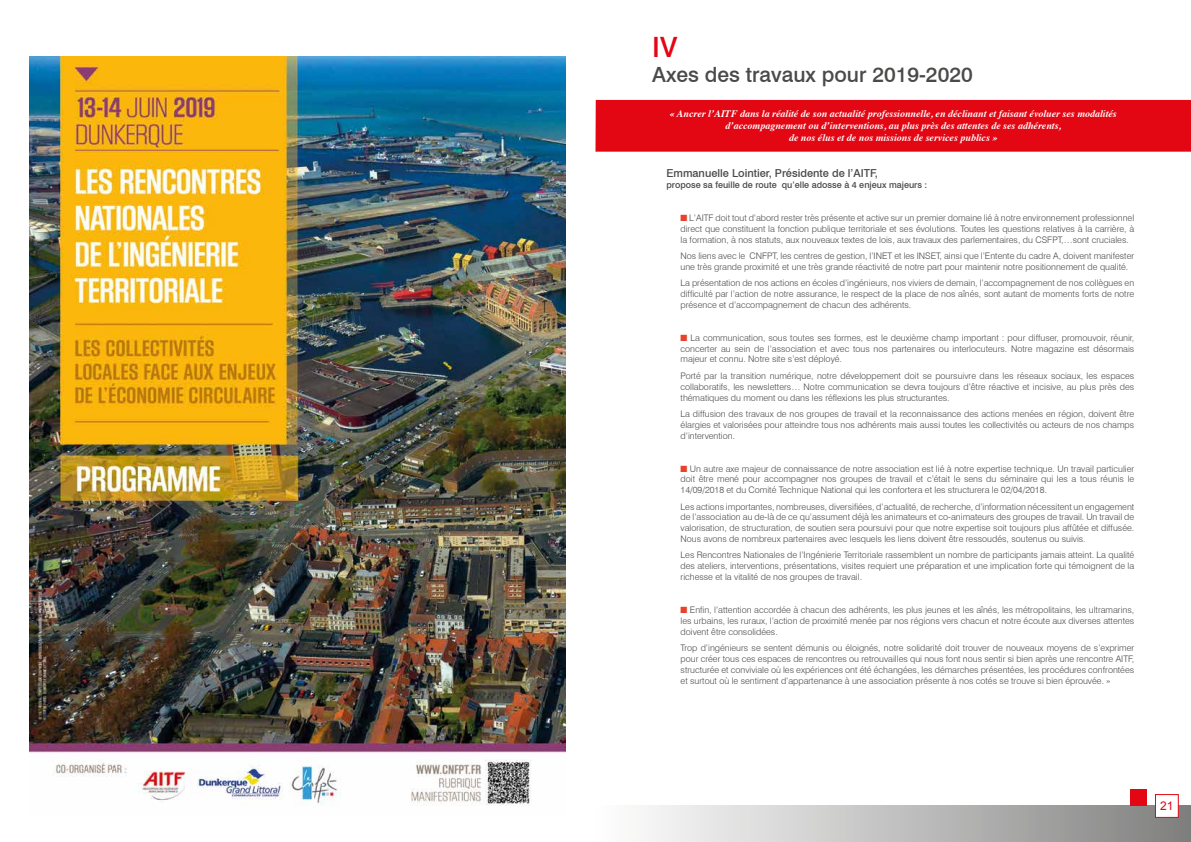
<style>
.page{position:relative;width:1191px;height:842px;background:#fff}
.page>*{position:absolute;margin:0;border:0;box-sizing:border-box;transform-origin:0 0}
.t1{font:500 28px "Swiss 721 BT";color:#e30613}
.t2{font:500 21px "Swiss 721 BT";color:#4a4a49}
.t3{font:12px "Arial";color:#e30613}
.t4{font:500 11px "Swiss 721 BT";color:#4a4a49}
.t5{font:italic 700 10px/12px "Times";color:#fff;text-align:center}
.t6{font:300 9px/10.8px "Swiss 721 BT";color:#4a4a49;text-align:justify}
.t7{font:500 9px "Swiss 721 BT";color:#4a4a49}
.s1{color:#e8412c}
</style>
<div class="page">
<div style="left:595px;top:100px;width:596px;height:52px;background:#e30613"></div>
<div style="left:595px;top:806px;width:596px;height:36px;background:linear-gradient(to right,#fff,#818180)"></div>
<div style="left:1155px;top:794px;width:23px;height:24px;background:#fff;border:1px solid #e30613"></div>
<div style="left:1130px;top:789px;width:17px;height:16px;background:#e30613"></div>
<img style="left:30px;top:56px;width:536px;height:750px">
<h1 class="t1" style="left:652px;top:30px;width:27px">IV</h1>
<h2 class="t2" style="left:652px;top:62px;width:322px">Axes des travaux pour 2019-2020</h2>
<p class="t5" style="left:669px;top:106px;width:448px">« Ancrer l’AITF dans la réalité de son actualité professionnelle, en déclinant et faisant évoluer ses modalités d’accompagnement ou d’interventions, au plus près des attentes de ses adhérents,<br>de nos élus et de nos missions de services publics »</p>
<p class="t4" style="left:666px;top:167px;width:213px">Emmanuelle Lointier, Présidente de l’AITF,</p>
<p class="t7" style="left:666px;top:179px;width:262px">propose sa feuille de route qu’elle adosse à 4 enjeux majeurs :</p>
<p class="t6" style="left:680px;top:212px;width:455px"><span class="s1">■</span> L’AITF doit tout d’abord rester très présente et active sur un premier domaine lié à notre environnement professionnel direct que constituent la fonction publique territoriale et ses évolutions. Toutes les questions relatives à la carrière, à la formation, à nos statuts, aux nouveaux textes de lois, aux travaux des parlementaires, du CSFPT,…sont cruciales.</p>
<p class="t6" style="left:680px;top:250px;width:455px">Nos liens avec le CNFPT, les centres de gestion, l’INET et les INSET, ainsi que l’Entente du cadre A, doivent manifester une très grande proximité et une très grande réactivité de notre part pour maintenir notre positionnement de qualité.</p>
<p class="t6" style="left:680px;top:278px;width:455px">La présentation de nos actions en écoles d’ingénieurs, nos viviers de demain, l’accompagnement de nos collègues en difficulté par l’action de notre assurance, le respect de la place de nos aînés, sont autant de moments forts de notre présence et d’accompagnement de chacun des adhérents.</p>
<p class="t6" style="left:680px;top:332px;width:455px"><span class="s1">■</span> La communication, sous toutes ses formes, est le deuxième champ important : pour diffuser, promouvoir, réunir, concerter au sein de l’association et avec tous nos partenaires ou interlocuteurs. Notre magazine est désormais majeur et connu. Notre site s’est déployé.</p>
<p class="t6" style="left:680px;top:370px;width:455px">Porté par la transition numérique, notre développement doit se poursuivre dans les réseaux sociaux, les espaces collaboratifs, les newsletters… Notre communication se devra toujours d’être réactive et incisive, au plus près des thématiques du moment ou dans les réflexions les plus structurantes.</p>
<p class="t6" style="left:680px;top:408px;width:455px">La diffusion des travaux de nos groupes de travail et la reconnaissance des actions menées en région, doivent être élargies et valorisées pour atteindre tous nos adhérents mais aussi toutes les collectivités ou acteurs de nos champs d’intervention.</p>
<p class="t6" style="left:680px;top:463px;width:455px"><span class="s1">■</span> Un autre axe majeur de connaissance de notre association est lié à notre expertise technique. Un travail particulier doit être mené pour accompagner nos groupes de travail et c’était le sens du séminaire qui les a tous réunis le 14/09/2018 et du Comité Technique National qui les confortera et les structurera le 02/04/2018.</p>
<p class="t6" style="left:680px;top:501px;width:455px">Les actions importantes, nombreuses, diversifiées, d’actualité, de recherche, d’information nécessitent un engagement de l’association au de-là de ce qu’assument déjà les animateurs et co-animateurs des groupes de travail. Un travail de valorisation, de structuration, de soutien sera poursuivi pour que notre expertise soit toujours plus affûtée et diffusée.<br>Nous avons de nombreux partenaires avec lesquels les liens doivent être ressoudés, soutenus ou suivis.</p>
<p class="t6" style="left:680px;top:550px;width:455px">Les Rencontres Nationales de l’Ingénierie Territoriale rassemblent un nombre de participants jamais atteint. La qualité des ateliers, interventions, présentations, visites requiert une préparation et une implication forte qui témoignent de la richesse et la vitalité de nos groupes de travail.</p>
<p class="t6" style="left:680px;top:604px;width:455px"><span class="s1">■</span> Enfin, l’attention accordée à chacun des adhérents, les plus jeunes et les aînés, les métropolitains, les ultramarins, les urbains, les ruraux, l’action de proximité menée par nos régions vers chacun et notre écoute aux diverses attentes doivent être consolidées.</p>
<p class="t6" style="left:680px;top:642px;width:455px">Trop d’ingénieurs se sentent démunis ou éloignés, notre solidarité doit trouver de nouveaux moyens de s’exprimer pour créer tous ces espaces de rencontres ou retrouvailles qui nous font nous sentir si bien après une rencontre AITF, structurée et conviviale où les expériences ont été échangées, les démarches présentées, les procédures confrontées et surtout où le sentiment d’appartenance à une association présente à nos cotés se trouve si bien éprouvée. »</p>
<h3 class="t3" style="left:1160px;top:798px;width:15px">21</h3>
</div>
